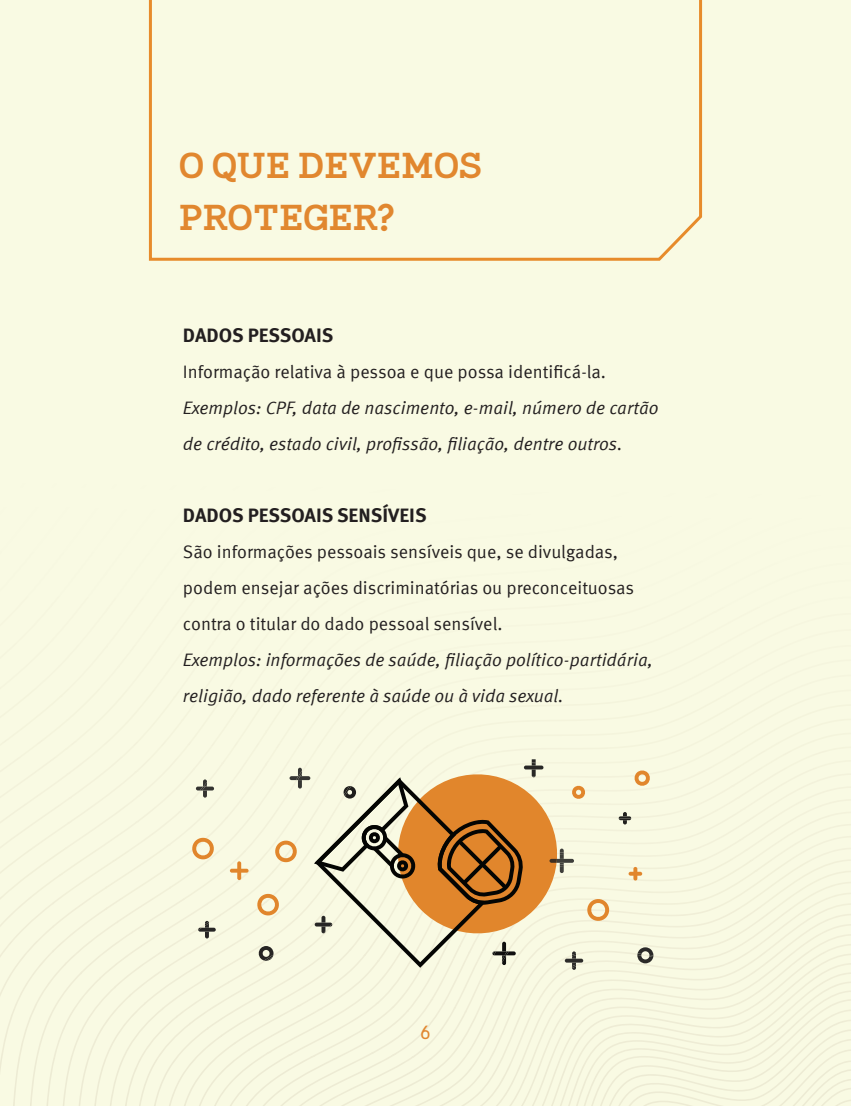
<style>
.page{position:relative;width:851px;height:1106px;background:#fff}
.page>*{position:absolute;margin:0;border:0;box-sizing:border-box;transform-origin:0 0}
.t1{font:800 37.5px/52.5px "Napo";color:#e1872f}
.t2{font:22.5px "Napo";color:#e1872f}
.t3{font:700 19.5px "Meta Pro";color:#231f20}
.t4{font:italic 18px/36px "Meta Pro";color:#231f20}
.t5{font:18px/36px "Meta Pro";color:#231f20}
</style>
<div class="page">
<div style="left:0;top:0;width:850px;height:1106px;background:#f9fae3"></div>
<img style="left:432px;top:871px;width:418px;height:235px">
<img style="left:429px;top:1011px;width:37px;height:48px">
<img style="left:464px;top:1008px;width:30px;height:4px">
<img style="left:610px;top:871px;width:147px;height:34px">
<img style="left:412px;top:1007px;width:44px;height:50px">
<img style="left:453px;top:969px;width:42px;height:39px">
<img style="left:610px;top:861px;width:143px;height:32px">
<img style="left:412px;top:1003px;width:33px;height:52px">
<img style="left:442px;top:969px;width:28px;height:35px">
<img style="left:610px;top:861px;width:138px;height:20px">
<img style="left:409px;top:1011px;width:24px;height:42px">
<img style="left:439px;top:969px;width:21px;height:31px">
<img style="left:610px;top:859px;width:133px;height:10px">
<img style="left:407px;top:969px;width:32px;height:42px">
<img style="left:311px;top:1007px;width:83px;height:50px">
<img style="left:393px;top:969px;width:35px;height:38px">
<img style="left:289px;top:1009px;width:90px;height:46px">
<img style="left:380px;top:969px;width:37px;height:34px">
<img style="left:267px;top:1007px;width:95px;height:46px">
<img style="left:380px;top:969px;width:25px;height:30px">
<img style="left:248px;top:1008px;width:74px;height:43px">
<img style="left:317px;top:969px;width:63px;height:40px">
<img style="left:234px;top:1006px;width:68px;height:38px">
<img style="left:298px;top:969px;width:68px;height:37px">
<img style="left:221px;top:1002px;width:60px;height:35px">
<img style="left:277px;top:969px;width:74px;height:33px">
<img style="left:207px;top:996px;width:54px;height:33px">
<img style="left:260px;top:969px;width:77px;height:27px">
<img style="left:189px;top:991px;width:52px;height:34px">
<img style="left:240px;top:969px;width:58px;height:22px">
<img style="left:176px;top:982px;width:53px;height:36px">
<img style="left:228px;top:969px;width:53px;height:14px">
<img style="left:162px;top:988px;width:54px;height:22px">
<img style="left:221px;top:958px;width:48px;height:16px">
<img style="left:144px;top:988px;width:69px;height:17px">
<img style="left:130px;top:988px;width:62px;height:8px">
<img style="left:114px;top:914px;width:107px;height:74px">
<img style="left:220px;top:905px;width:36px;height:11px">
<img style="left:99px;top:936px;width:55px;height:44px">
<img style="left:153px;top:903px;width:55px;height:36px">
<img style="left:207px;top:865px;width:49px;height:40px">
<img style="left:81px;top:930px;width:52px;height:44px">
<img style="left:132px;top:899px;width:52px;height:34px">
<img style="left:183px;top:852px;width:63px;height:48px">
<img style="left:65px;top:920px;width:53px;height:45px">
<img style="left:117px;top:888px;width:54px;height:35px">
<img style="left:170px;top:852px;width:59px;height:37px">
<img style="left:54px;top:928px;width:53px;height:24px">
<img style="left:107px;top:888px;width:61px;height:22px">
<img style="left:171px;top:852px;width:57px;height:18px">
<img style="left:63px;top:904px;width:44px;height:24px">
<img style="left:116px;top:861px;width:55px;height:27px">
<img style="left:68px;top:875px;width:48px;height:29px">
<img style="left:146px;top:851px;width:35px;height:10px">
<img style="left:71px;top:850px;width:68px;height:25px">
<img style="left:0;top:874px;width:68px;height:25px">
<img style="left:0;top:849px;width:71px;height:25px">
<svg style="left:148px;top:0;width:555px;height:261px"></svg>
<svg style="left:618px;top:812px;width:13px;height:12px"></svg>
<svg style="left:196px;top:779px;width:18px;height:18px"></svg>
<svg style="left:628px;top:867px;width:14px;height:13px"></svg>
<svg style="left:198px;top:920px;width:18px;height:18px"></svg>
<svg style="left:230px;top:861px;width:18px;height:19px"></svg>
<svg style="left:637px;top:947px;width:16px;height:16px"></svg>
<img style="left:637px;top:953px;width:16px;height:4px">
<svg style="left:634px;top:770px;width:16px;height:16px"></svg>
<svg style="left:256px;top:759px;width:354px;height:210px"></svg>
<svg style="left:191px;top:837px;width:24px;height:23px"></svg>
<h1 class="t1" style="left:179px;top:140px;width:305px">O QUE DEVEMOS<br>PROTEGER?</h1>
<p class="t3" style="left:183px;top:320px;width:152px">DADOS PESSOAIS</p>
<p class="t5" style="left:183px;top:353px;width:424px">Informação relativa à pessoa e que possa identificá-la.</p>
<p class="t4" style="left:183px;top:389px;width:477px">Exemplos: CPF, data de nascimento, e-mail, número de cartão de crédito, estado civil, profissão, filiação, dentre outros.</p>
<p class="t3" style="left:183px;top:500px;width:245px">DADOS PESSOAIS SENSÍVEIS</p>
<p class="t5" style="left:183px;top:533px;width:452px">São informações pessoais sensíveis que, se divulgadas, podem ensejar ações discriminatórias ou preconceituosas contra o titular do dado pessoal sensível.</p>
<p class="t4" style="left:183px;top:641px;width:471px">Exemplos: informações de saúde, filiação político-partidária, religião, dado referente à saúde ou à vida sexual.</p>
<p class="t2" style="left:421px;top:1018px;width:11px">6</p>
</div>
